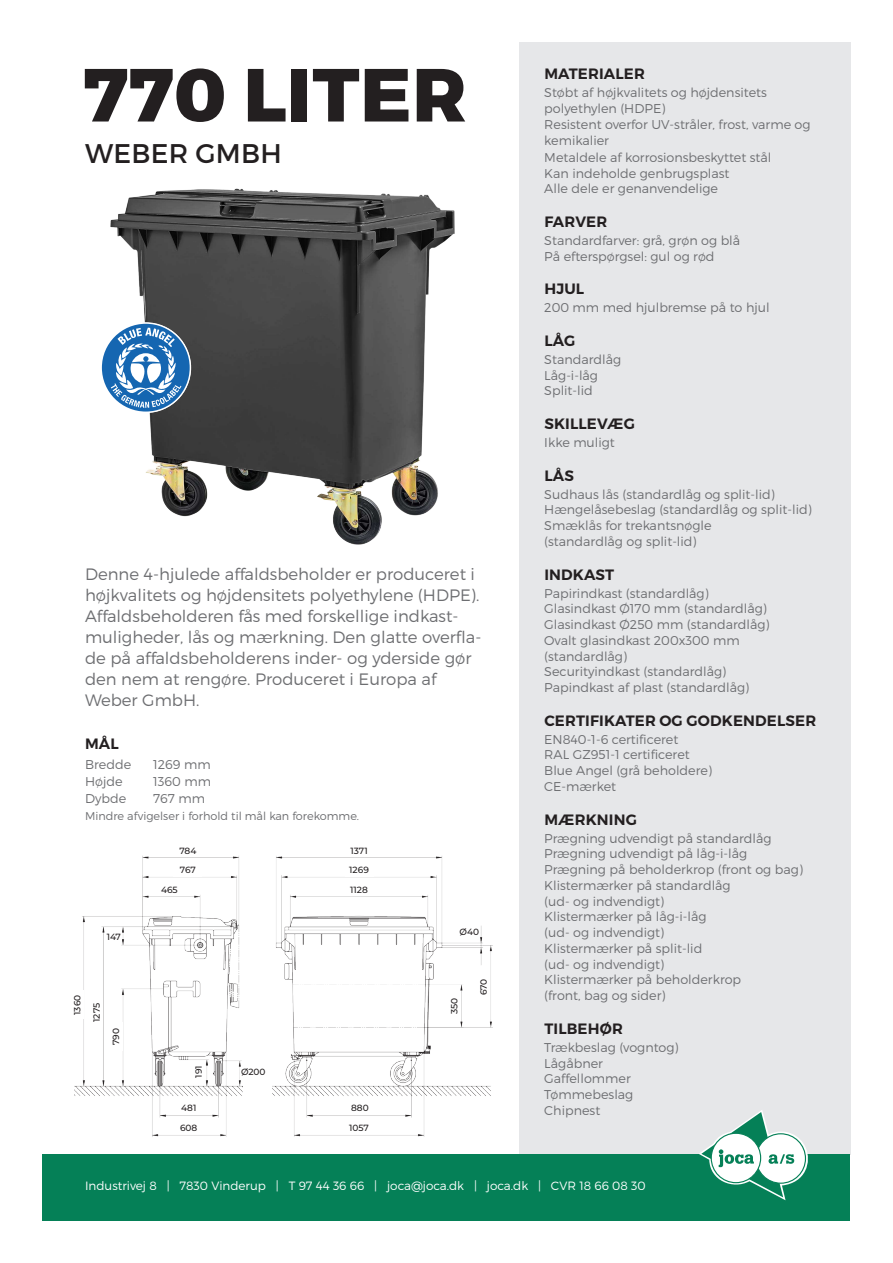
<style>
.page{position:relative;width:893px;height:1263px;background:#fff}
.page>*{position:absolute;margin:0;border:0;box-sizing:border-box;transform-origin:0 0}
.t1{font:800 75px "Montserrat";letter-spacing:.01em;color:#231f20}
.t2{font:27px "Montserrat";letter-spacing:.01em;color:#231f20}
.t3{font:300 16.5px/21px "Montserrat";color:#6d6e71}
.t4{font:600 15px "Montserrat";letter-spacing:.01em;color:#231f20}
.t5{font:300 12.75px/15.8px "Montserrat";color:#6d6e71}
.t6{font:300 12px "Montserrat";color:#fff}
.t7{font:300 11.25px "Montserrat";color:#6d6e71}
.t8{font:500 9px/19.6px "Montserrat";color:#231f20}
</style>
<div class="page">
<div style="left:519px;top:43px;width:331px;height:1112px;background:#e6e7e9"></div>
<div style="left:43px;top:1154px;width:807px;height:66px;background:#058057"></div>
<svg style="left:699px;top:1110px;width:109px;height:90px"></svg>
<img style="left:272px;top:856px;width:221px;height:281px">
<div style="left:347px;top:1102px;width:26px;height:12px;background:#fff"></div>
<div style="left:449px;top:993px;width:11px;height:26px;background:#fff"></div>
<div style="left:478px;top:974px;width:12px;height:26px;background:#fff"></div>
<div style="left:346px;top:1122px;width:26px;height:12px;background:#fff"></div>
<div style="left:471px;top:925px;width:8px;height:17px;background:#fff"></div>
<div style="left:454px;top:926px;width:25px;height:10px;background:#fff"></div>
<img style="left:110px;top:188px;width:345px;height:357px">
<img style="left:75px;top:856px;width:167px;height:281px">
<div style="left:106px;top:931px;width:16px;height:12px;background:#fff"></div>
<div style="left:174px;top:845px;width:28px;height:12px;background:#fff"></div>
<div style="left:174px;top:865px;width:28px;height:11px;background:#fff"></div>
<div style="left:155px;top:884px;width:29px;height:12px;background:#fff"></div>
<div style="left:345px;top:845px;width:28px;height:12px;background:#fff"></div>
<div style="left:345px;top:865px;width:28px;height:11px;background:#fff"></div>
<div style="left:345px;top:884px;width:28px;height:12px;background:#fff"></div>
<div style="left:72px;top:990px;width:12px;height:29px;background:#fff"></div>
<div style="left:91px;top:998px;width:12px;height:29px;background:#fff"></div>
<div style="left:111px;top:1022px;width:11px;height:29px;background:#fff"></div>
<div style="left:193px;top:1064px;width:12px;height:15px;background:#fff"></div>
<div style="left:241px;top:1067px;width:25px;height:12px;background:#fff"></div>
<div style="left:174px;top:1103px;width:29px;height:11px;background:#fff"></div>
<div style="left:174px;top:1122px;width:29px;height:12px;background:#fff"></div>
<div style="left:232px;top:1065px;width:6px;height:16px;background:#fff"></div>
<svg style="left:102px;top:324px;width:88px;height:87px"></svg>
<h1 class="t1" style="left:82px;top:52px;width:386px">770 LITER</h1>
<h2 class="t2" style="left:85px;top:138px;width:198px">WEBER GMBH</h2>
<p class="t3" style="left:85px;top:564px;width:398px">Denne 4-hjulede affaldsbeholder er produceret i højkvalitets og højdensitets polyethylene (HDPE).<br>Affaldsbeholderen fås med forskellige indkast&shy;muligheder, lås og mærkning. Den glatte overfla&shy;de på affaldsbeholderens inder- og yderside gør den nem at rengøre. Produceret i Europa af Weber GmbH.</p>
<p class="t4" style="left:85px;top:736px;width:35px">MÅL</p>
<p class="t5" style="left:85px;top:757px;width:48px">Bredde</p>
<p class="t5" style="left:153px;top:757px;width:59px">1269 mm</p>
<p class="t5" style="left:85px;top:774px;width:39px">Højde</p>
<p class="t5" style="left:153px;top:774px;width:59px">1360 mm</p>
<p class="t5" style="left:85px;top:791px;width:43px">Dybde</p>
<p class="t5" style="left:153px;top:791px;width:53px">767 mm</p>
<p class="t7" style="left:85px;top:811px;width:276px">Mindre afvigelser i forhold til mål kan forekomme.</p>
<p class="t8" style="left:107px;top:927px;width:16px">147</p>
<p class="t8" style="left:68px;top:1022px;width:29px;text-indent:7px;rotate:-90deg">1360<br>1275</p>
<p class="t8" style="left:106px;top:1045px;width:18px;rotate:-90deg">790</p>
<p class="t8" style="left:179px;top:841px;width:19px">784<br>767</p>
<p class="t8" style="left:161px;top:880px;width:18px">465</p>
<p class="t8" style="left:189px;top:1078px;width:14px;rotate:-90deg">191</p>
<p class="t8" style="left:241px;top:1062px;width:26px">Ø200</p>
<p class="t8" style="left:180px;top:1098px;width:19px">481<br>608</p>
<p class="t8" style="left:349px;top:841px;width:21px">1371<br>1269<br>1128</p>
<p class="t8" style="left:351px;top:1098px;width:19px">880</p>
<p class="t8" style="left:349px;top:1118px;width:21px">1057</p>
<p class="t8" style="left:460px;top:922px;width:21px">Ø40</p>
<p class="t8" style="left:444px;top:1014px;width:18px;rotate:-90deg">350</p>
<p class="t8" style="left:474px;top:995px;width:18px;rotate:-90deg">670</p>
<p class="t4" style="left:544px;top:66px;width:102px">MATERIALER</p>
<p class="t5" style="left:544px;top:85px;width:268px">Støbt af højkvalitets og højdensitets polyethylen (HDPE)<br>Resistent overfor UV-stråler, frost, varme og kemikalier</p>
<p class="t5" style="left:544px;top:150px;width:229px">Metaldele af korrosionsbeskyttet stål<br>Kan indeholde genbrugsplast<br>Alle dele er genanvendelige</p>
<p class="t4" style="left:544px;top:214px;width:64px">FARVER</p>
<p class="t5" style="left:544px;top:233px;width:197px">Standardfarver: grå, grøn og blå<br>På efterspørgsel: gul og rød</p>
<p class="t4" style="left:544px;top:281px;width:41px">HJUL</p>
<p class="t5" style="left:544px;top:300px;width:227px">200 mm med hjulbremse på to hjul</p>
<p class="t4" style="left:544px;top:333px;width:32px">LÅG</p>
<p class="t5" style="left:544px;top:352px;width:78px">Standardlåg<br>Låg-i-låg<br>Split-lid</p>
<p class="t4" style="left:544px;top:416px;width:92px">SKILLEVÆG</p>
<p class="t5" style="left:544px;top:435px;width:72px">Ikke muligt</p>
<p class="t4" style="left:544px;top:467px;width:31px">LÅS</p>
<p class="t5" style="left:544px;top:487px;width:269px">Sudhaus lås (standardlåg og split-lid)<br>Hængelåsebeslag (standardlåg og split-lid)<br>Smæklås for trekantsnøgle<br>(standardlåg og split-lid)</p>
<p class="t4" style="left:544px;top:566px;width:71px">INDKAST</p>
<p class="t5" style="left:544px;top:586px;width:227px">Papirindkast (standardlåg)<br>Glasindkast Ø170 mm (standardlåg)<br>Glasindkast Ø250 mm (standardlåg)<br>Ovalt glasindkast 200x300 mm (standardlåg)<br>Securityindkast (standardlåg)<br>Papindkast af plast (standardlåg)</p>
<p class="t4" style="left:544px;top:712px;width:273px">CERTIFIKATER OG GODKENDELSER</p>
<p class="t5" style="left:544px;top:732px;width:169px">EN840-1-6 certificeret<br>RAL GZ951-1 certificeret<br>Blue Angel (grå beholdere)<br>CE-mærket</p>
<p class="t4" style="left:544px;top:811px;width:94px">MÆRKNING</p>
<p class="t5" style="left:544px;top:831px;width:260px">Prægning udvendigt på standardlåg<br>Prægning udvendigt på låg-i-låg<br>Prægning på beholderkrop (front og bag)<br>Klistermærker på standardlåg<br>(ud- og indvendigt)<br>Klistermærker på låg-i-låg<br>(ud- og indvendigt)<br>Klistermærker på split-lid<br>(ud- og indvendigt)<br>Klistermærker på beholderkrop<br>(front, bag og sider)</p>
<p class="t4" style="left:544px;top:1020px;width:80px">TILBEHØR</p>
<p class="t5" style="left:544px;top:1040px;width:136px">Trækbeslag (vogntog)<br>Lågåbner<br>Gaffellommer<br>Tømmebeslag<br>Chipnest</p>
<p class="t6" style="left:85px;top:1180px;width:562px">Industrivej 8 | 7830 Vinderup | T 97 44 36 66 | joca@joca.dk | joca.dk | CVR 18 66 08 30</p>
</div>
